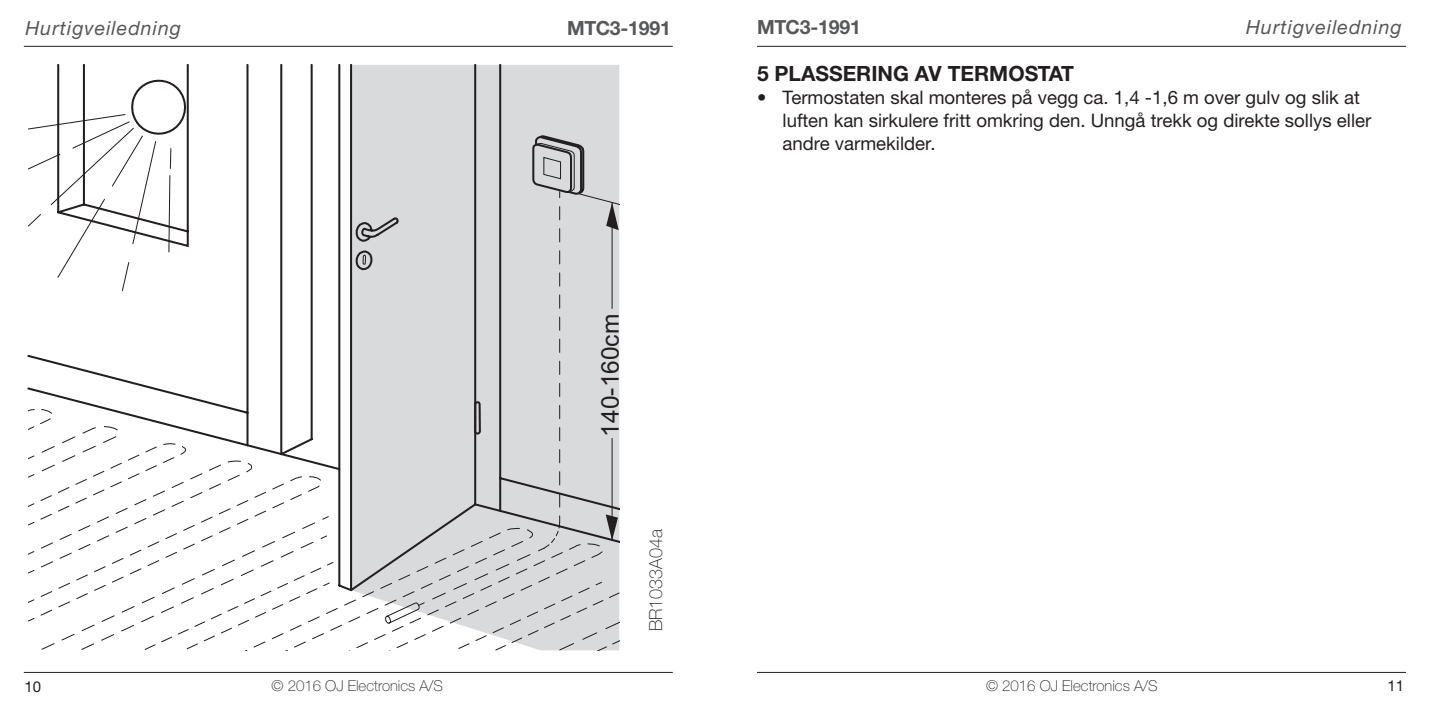
<style>
.page{position:relative;width:1429px;height:715px;background:#fff}
.page>*{position:absolute;margin:0;border:0;box-sizing:border-box;transform-origin:0 0}
.t1{font:24.6px "Arial";color:#231f20}
.t2{font:700 21px "Helvetica Neue LTW1 G";color:#231f20}
.t3{font:italic 19.5px "Helvetica Neue LTW1 G";letter-spacing:.05em;color:#57585a}
.t4{font:700 19.5px "Helvetica Neue LTW1 G";letter-spacing:-.01em;color:#57585a}
.t5{font:18.6px/23.1px "Helvetica Neue LTW1 G";color:#231f20}
.t6{font:100 18px "Helvetica Neue LTW1 G";color:#231f20}
.t7{font:100 15px "Helvetica Neue LTW1 G";color:#231f20}
.t8{font:15px "Helvetica Neue LTW1 G";color:#231f20}
</style>
<div class="page">
<hr style="left:24px;top:671px;width:649px;height:1px;background:#231f20">
<hr style="left:24px;top:46px;width:649px;height:1px;background:#231f20">
<hr style="left:757px;top:671px;width:649px;height:1px;background:#231f20">
<hr style="left:757px;top:46px;width:649px;height:1px;background:#231f20">
<svg style="left:27px;top:65px;width:592px;height:585px"></svg>
<p class="t3" style="left:26px;top:16px;width:157px">Hurtigveiledning</p>
<p class="t4" style="left:567px;top:16px;width:106px">MTC3-1991</p>
<p class="t4" style="left:757px;top:15px;width:106px">MTC3-1991</p>
<p class="t3" style="left:1246px;top:15px;width:157px">Hurtigveiledning</p>
<p class="t2" style="left:757px;top:61px;width:318px">5 PLASSERING AV TERMOSTAT</p>
<p class="t5" style="left:782px;top:86px;width:590px;text-indent:-26px">• Termostaten skal monteres på vegg ca. 1,4 -1,6 m over gulv og slik at luften kan sirkulere fritt omkring den. Unngå trekk og direkte sollys eller andre varmekilder.</p>
<h1 class="t1" style="left:594px;top:436px;width:124px;rotate:-90deg">140-160cm</h1>
<p class="t6" style="left:645px;top:631px;width:104px;rotate:-90deg">BR1033A04a</p>
<p class="t8" style="left:25px;top:676px;width:18px">10</p>
<p class="t7" style="left:271px;top:676px;width:173px">© 2016 OJ Electronics A/S</p>
<p class="t7" style="left:986px;top:676px;width:173px">© 2016 OJ Electronics A/S</p>
<p class="t8" style="left:1387px;top:676px;width:18px">11</p>
</div>
